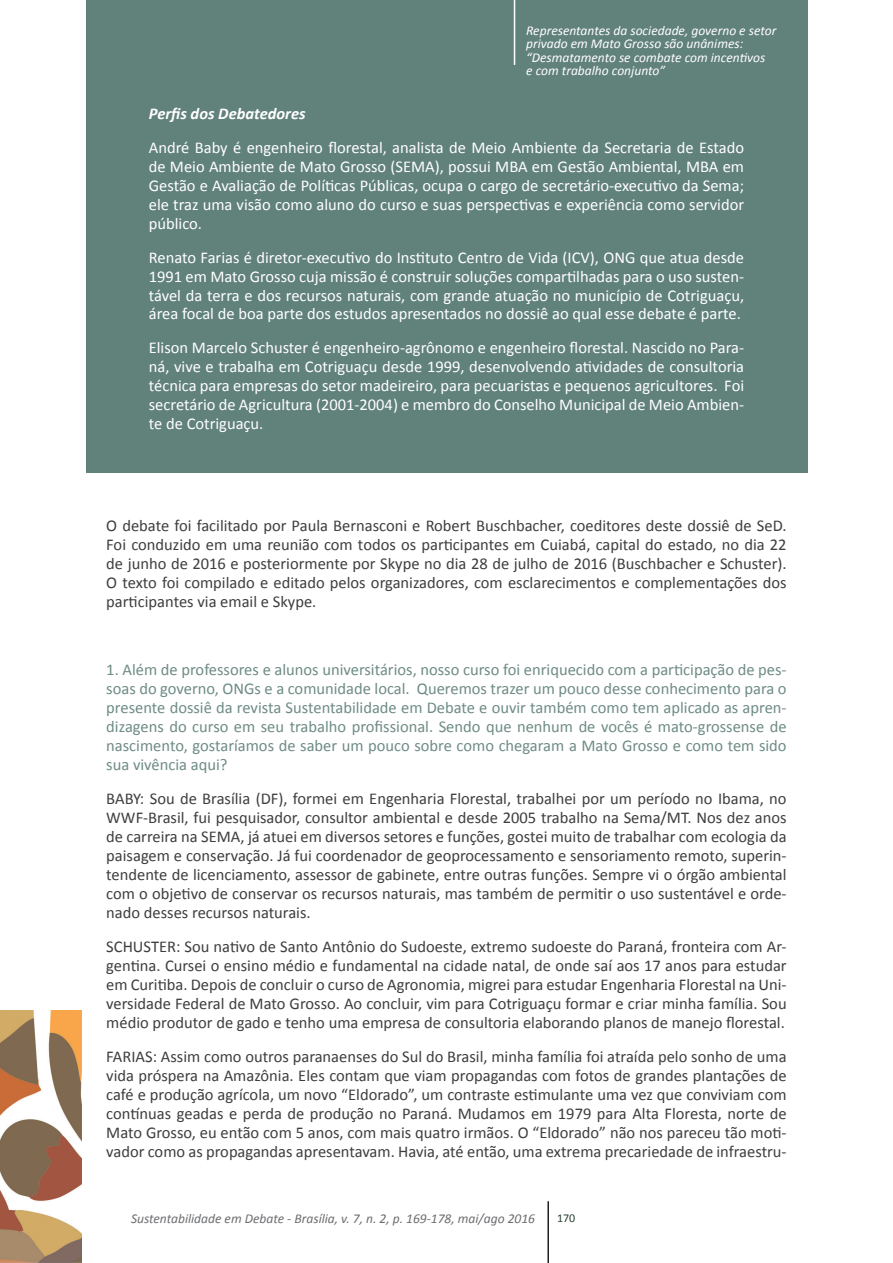
<style>
.page{position:relative;width:893px;height:1263px;background:#fff}
.page>*{position:absolute;margin:0;border:0;box-sizing:border-box;transform-origin:0 0}
.t1{font:16.5px/19px "Calibri";color:#3e3e3f;text-align:justify}
.t2{font:16.5px/19px "Calibri";color:#fff;text-align:justify}
.t3{font:16.5px/18.9px "Calibri";color:#6e8b85;text-align:justify}
.t4{font:italic 700 16.5px "Calibri";color:#fff}
.Legenda_de_Figura{font:italic 13.5px/13.5px "Calibri";color:#fff}
.Legenda_de_Figura-2{font:italic 13.5px "Calibri";color:#6c6d70}
.RODAPE{font:12px "Calibri";color:#2b4031}
</style>
<div class="page">
<img style="left:0;top:1010px;width:82px;height:253px">
<hr style="left:547px;top:1201px;width:2px;height:62px;background:#231f20">
<div style="left:86px;top:0;width:721px;height:472px;background:#61817b"></div>
<hr style="left:514px;top:0;width:1px;height:65px;background:#fff">
<p class="Legenda_de_Figura" style="left:526px;top:23px;width:252px">Representantes da sociedade, governo e setor privado em Mato Grosso são unânimes:</p>
<p class="Legenda_de_Figura" style="left:526px;top:50px;width:241px">“Desmatamento se combate com incentivos</p>
<p class="Legenda_de_Figura" style="left:526px;top:64px;width:140px">e com trabalho conjunto”</p>
<p class="t4" style="left:149px;top:103px;width:158px">Perfis dos Debatedores</p>
<p class="t2" style="left:149px;top:138px;width:597px">André Baby é engenheiro florestal, analista de Meio Ambiente da Secretaria de Estado de Meio Ambiente de Mato Grosso (SEMA), possui MBA em Gestão Ambiental, MBA em Gestão e Avaliação de Políticas Públicas, ocupa o cargo de secretário-executivo da Sema; ele traz uma visão como aluno do curso e suas perspectivas e experiência como servidor público.</p>
<p class="t2" style="left:149px;top:248px;width:597px">Renato Farias é diretor-executivo do Instituto Centro de Vida (ICV), ONG que atua desde 1991 em Mato Grosso cuja missão é construir soluções compartilhadas para o uso susten&shy;tável da terra e dos recursos naturais, com grande atuação no município de Cotriguaçu, área focal de boa parte dos estudos apresentados no dossiê ao qual esse debate é parte.</p>
<p class="t2" style="left:149px;top:338px;width:597px">Elison Marcelo Schuster é engenheiro-agrônomo e engenheiro florestal. Nascido no Para&shy;ná, vive e trabalha em Cotriguaçu desde 1999, desenvolvendo atividades de consultoria técnica para empresas do setor madeireiro, para pecuaristas e pequenos agricultores. Foi secretário de Agricultura (2001-2004) e membro do Conselho Municipal de Meio Ambien&shy;te de Cotriguaçu.</p>
<p class="t1" style="left:106px;top:516px;width:682px">O debate foi facilitado por Paula Bernasconi e Robert Buschbacher, coeditores deste dossiê de SeD.<br>Foi conduzido em uma reunião com todos os participantes em Cuiabá, capital do estado, no dia 22 de junho de 2016 e posteriormente por Skype no dia 28 de julho de 2016 (Buschbacher e Schuster).<br>O texto foi compilado e editado pelos organizadores, com esclarecimentos e complementações dos participantes via email e Skype.</p>
<p class="t3" style="left:106px;top:660px;width:682px">1. Além de professores e alunos universitários, nosso curso foi enriquecido com a participação de pes&shy;soas do governo, ONGs e a comunidade local. Queremos trazer um pouco desse conhecimento para o presente dossiê da revista Sustentabilidade em Debate e ouvir também como tem aplicado as apren&shy;dizagens do curso em seu trabalho profissional. Sendo que nenhum de vocês é mato-grossense de nascimento, gostaríamos de saber um pouco sobre como chegaram a Mato Grosso e como tem sido sua vivência aqui?</p>
<p class="t1" style="left:106px;top:789px;width:682px">BABY: Sou de Brasília (DF), formei em Engenharia Florestal, trabalhei por um período no Ibama, no WWF-Brasil, fui pesquisador, consultor ambiental e desde 2005 trabalho na Sema/MT. Nos dez anos de carreira na SEMA, já atuei em diversos setores e funções, gostei muito de trabalhar com ecologia da paisagem e conservação. Já fui coordenador de geoprocessamento e sensoriamento remoto, superin&shy;tendente de licenciamento, assessor de gabinete, entre outras funções. Sempre vi o órgão ambiental com o objetivo de conservar os recursos naturais, mas também de permitir o uso sustentável e orde&shy;nado desses recursos naturais.</p>
<p class="t1" style="left:106px;top:937px;width:682px">SCHUSTER: Sou nativo de Santo Antônio do Sudoeste, extremo sudoeste do Paraná, fronteira com Ar&shy;gentina. Cursei o ensino médio e fundamental na cidade natal, de onde saí aos 17 anos para estudar em Curitiba. Depois de concluir o curso de Agronomia, migrei para estudar Engenharia Florestal na Uni&shy;versidade Federal de Mato Grosso. Ao concluir, vim para Cotriguaçu formar e criar minha família. Sou médio produtor de gado e tenho uma empresa de consultoria elaborando planos de manejo florestal.</p>
<p class="t1" style="left:106px;top:1047px;width:682px">FARIAS: Assim como outros paranaenses do Sul do Brasil, minha família foi atraída pelo sonho de uma vida próspera na Amazônia. Eles contam que viam propagandas com fotos de grandes plantações de café e produção agrícola, um novo “Eldorado”, um contraste estimulante uma vez que conviviam com contínuas geadas e perda de produção no Paraná. Mudamos em 1979 para Alta Floresta, norte de Mato Grosso, eu então com 5 anos, com mais quatro irmãos. O “Eldorado” não nos pareceu tão moti&shy;vador como as propagandas apresentavam. Havia, até então, uma extrema precariedade de infraestru-</p>
<p class="Legenda_de_Figura-2" style="left:131px;top:1210px;width:406px">Sustentabilidade em Debate - Brasília, v. 7, n. 2, p. 169-178, mai/ago 2016</p>
<p class="RODAPE" style="left:557px;top:1210px;width:20px">170</p>
</div>
